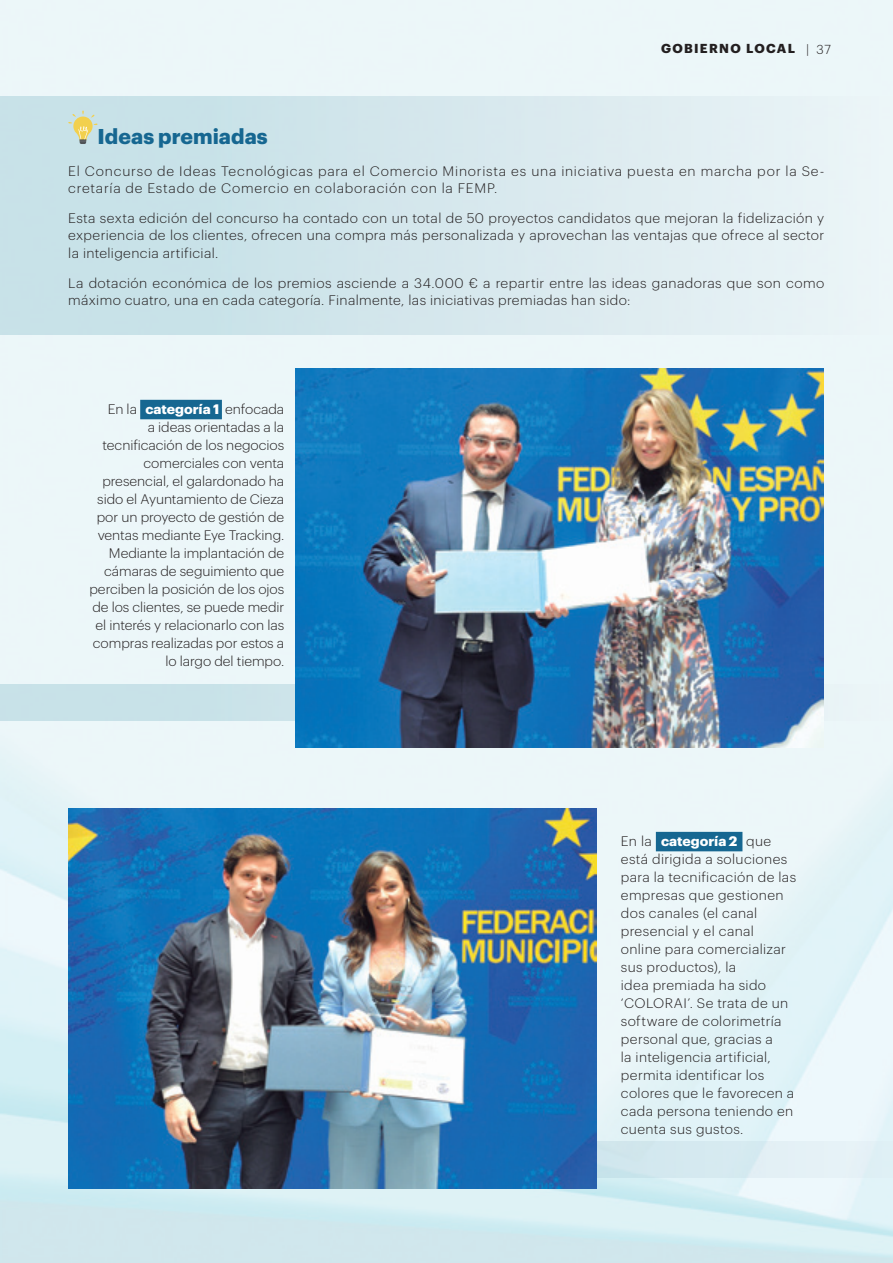
<style>
.page{position:relative;width:893px;height:1263px;background:#fff}
.page>*{position:absolute;margin:0;border:0;box-sizing:border-box;transform-origin:0 0}
.t1{font:700 21px "Graphik";color:#166791}
.t2{font:300 13.5px/18px "Graphik";letter-spacing:.025em;color:#231f20}
.t3{font:300 13.5px/18px "Graphik";letter-spacing:-.005em;color:#231f20;text-align:right}
.t4{font:300 13.5px/17.2px "Graphik";letter-spacing:.055em;color:#231f20}
.t5{font:700 12.75px "Graphik";letter-spacing:.105em;color:#231f20}
.s1{font-weight:300}
.s2{font-weight:700;color:#fff}
</style>
<div class="page">
<img style="left:0;top:0;width:893px;height:1263px">
<div style="left:0;top:96px;width:893px;height:238px;background:linear-gradient(to right,#c2dee5,#eaf3f6)"></div>
<svg style="left:0;top:684px;width:893px;height:36px;background:#cee5eb"></svg>
<svg style="left:596px;top:1141px;width:297px;height:36px;background:#d9ebf1"></svg>
<svg style="left:68px;top:111px;width:30px;height:33px"></svg>
<img style="left:295px;top:368px;width:528px;height:380px">
<img style="left:68px;top:809px;width:528px;height:379px">
<div style="left:656px;top:832px;width:86px;height:19px;background:#166791"></div>
<div style="left:140px;top:400px;width:82px;height:19px;background:#166791"></div>
<h1 class="t1" style="left:98px;top:120px;width:172px">Ideas premiadas</h1>
<p class="t5" style="left:661px;top:39px;width:171px">GOBIERNO LOCAL <span class="s1">| 37</span></p>
<p class="t4" style="left:68px;top:161px;width:758px">El Concurso de Ideas Tecnológicas para el Comercio Minorista es una iniciativa puesta en marcha por la Se&shy;cretaría de Estado de Comercio en colaboración con la FEMP.</p>
<p class="t2" style="left:68px;top:209px;width:758px;line-height:17.2px;text-align:justify">Esta sexta edición del concurso ha contado con un total de 50 proyectos candidatos que mejoran la fidelización y experiencia de los clientes, ofrecen una compra más personalizada y aprovechan las ventajas que ofrece al sector la inteligencia artificial.</p>
<p class="t2" style="left:68px;top:273px;width:757px;line-height:17.2px">La dotación económica de los premios asciende a 34.000 € a repartir entre las ideas ganadoras que son como máximo cuatro, una en cada categoría. Finalmente, las iniciativas premiadas han sido:</p>
<p class="t3" style="left:89px;top:399px;width:196px">En la <span class="s2">categoría 1</span> enfocada<br>a ideas orientadas a la tecnificación de los negocios comerciales con venta presencial, el galardonado ha sido el Ayuntamiento de Cieza por un proyecto de gestión de ventas mediante Eye Tracking.<br>Mediante la implantación de cámaras de seguimiento que perciben la posición de los ojos de los clientes, se puede medir el interés y relacionarlo con las compras realizadas por estos a lo largo del tiempo.</p>
<p class="t2" style="left:621px;top:831px;width:177px">En la <span class="s2">categoría 2</span> que está dirigida a soluciones para la tecnificación de las empresas que gestionen dos canales (el canal presencial y el canal online para comercializar sus productos), la<br>idea premiada ha sido ‘COLORAI’. Se trata de un software de colorimetría personal que, gracias a<br>la inteligencia artificial, permita identificar los colores que le favorecen a cada persona teniendo en cuenta sus gustos.</p>
</div>
